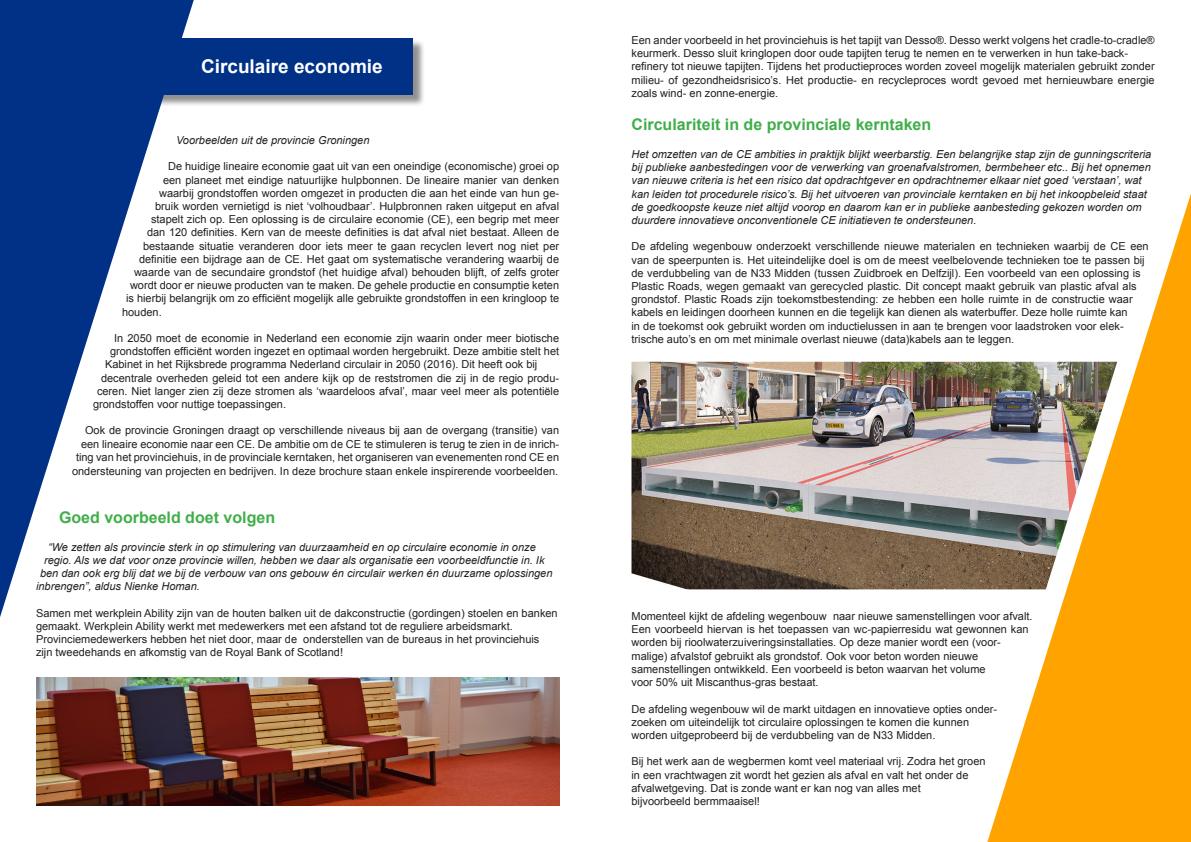
<style>
.page{position:relative;width:1191px;height:842px;background:#fff}
.page>*{position:absolute;margin:0;border:0;box-sizing:border-box;transform-origin:0 0}
.t1{font:700 19px "Arial";color:#fff}
.t2{font:700 16px "Arial";color:#40ae49}
.t3{font:11px/13.2px "Arial";color:#231f20}
.t4{font:italic 11px/13.2px "Arial";color:#231f20}
</style>
<div class="page">
<div style="left:59px;top:40px;width:366px;height:67px;background:#231f20;opacity:.5"></div>
<div style="left:57px;top:38px;width:355px;height:57px;background:#003186"></div>
<svg style="left:0;top:0;width:194px;height:617px;fill:#003186"></svg>
<svg style="left:987px;top:193px;width:204px;height:649px;fill:#ffa300"></svg>
<img style="left:36px;top:677px;width:523px;height:129px">
<img style="left:631px;top:362px;width:486px;height:227px">
<p class="t1" style="left:201px;top:54px;width:183px">Circulaire economie</p>
<p class="t4" style="left:176px;top:134px;width:195px">Voorbeelden uit de provincie Groningen</p>
<p class="t3" style="left:168px;top:160px;width:392px">De huidige lineaire economie gaat uit van een oneindige (economische) groei op</p>
<p class="t3" style="left:163px;top:173px;width:397px">een planeet met eindige natuurlijke hulpbonnen. De lineaire manier van denken</p>
<p class="t3" style="left:159px;top:186px;width:401px">waarbij grondstoffen worden omgezet in producten die aan het einde van hun ge-</p>
<p class="t3" style="left:155px;top:200px;width:405px">bruik worden vernietigd is niet ‘volhoudbaar’. Hulpbronnen raken uitgeput en afval</p>
<p class="t3" style="left:151px;top:213px;width:410px">stapelt zich op. Een oplossing is de circulaire economie (CE), een begrip met meer</p>
<p class="t3" style="left:147px;top:226px;width:413px">dan 120 definities. Kern van de meeste definities is dat afval niet bestaat. Alleen de</p>
<p class="t3" style="left:143px;top:239px;width:417px">bestaande situatie veranderen door iets meer te gaan recyclen levert nog niet per</p>
<p class="t3" style="left:139px;top:252px;width:421px">definitie een bijdrage aan de CE. Het gaat om systematische verandering waarbij de</p>
<p class="t3" style="left:134px;top:266px;width:427px">waarde van de secundaire grondstof (het huidige afval) behouden blijft, of zelfs groter</p>
<p class="t3" style="left:130px;top:279px;width:431px">wordt door er nieuwe producten van te maken. De gehele productie en consumptie keten</p>
<p class="t3" style="left:126px;top:292px;width:434px">is hierbij belangrijk om zo efficiënt mogelijk alle gebruikte grondstoffen in een kringloop te</p>
<p class="t3" style="left:122px;top:305px;width:41px">houden.</p>
<p class="t3" style="left:114px;top:332px;width:446px">In 2050 moet de economie in Nederland een economie zijn waarin onder meer biotische</p>
<p class="t3" style="left:110px;top:345px;width:450px">grondstoffen efficiënt worden ingezet en optimaal worden hergebruikt. Deze ambitie stelt het</p>
<p class="t3" style="left:105px;top:358px;width:434px">Kabinet in het Rijksbrede programma Nederland circulair in 2050 (2016). Dit heeft ook bij</p>
<p class="t3" style="left:101px;top:371px;width:459px">decentrale overheden geleid tot een andere kijk op de reststromen die zij in de regio produ-</p>
<p class="t3" style="left:97px;top:384px;width:463px">ceren. Niet langer zien zij deze stromen als ‘waardeloos afval’, maar veel meer als potentiële</p>
<p class="t3" style="left:93px;top:398px;width:195px">grondstoffen voor nuttige toepassingen.</p>
<p class="t3" style="left:76px;top:424px;width:484px;text-align:right">Ook de provincie Groningen draagt op verschillende niveaus bij aan de overgang (transitie) van een lineaire economie naar een CE. De ambitie om de CE te stimuleren is terug te zien in de inrich&shy;ting van het provinciehuis, in de provinciale kerntaken, het organiseren van evenementen rond CE en</p>
<p class="t3" style="left:72px;top:465px;width:488px">ondersteuning van projecten en bedrijven. In deze brochure staan enkele inspirerende voorbeelden.</p>
<p class="t2" style="left:59px;top:507px;width:218px">Goed voorbeeld doet volgen</p>
<p class="t4" style="left:48px;top:541px;width:489px">“We zetten als provincie sterk in op stimulering van duurzaamheid en op circulaire economie in onze</p>
<p class="t4" style="left:44px;top:554px;width:502px">regio. Als we dat voor onze provincie willen, hebben we daar als organisatie een voorbeeldfunctie in. Ik</p>
<p class="t4" style="left:40px;top:567px;width:514px">ben dan ook erg blij dat we bij de verbouw van ons gebouw én circulair werken én duurzame oplossingen</p>
<p class="t4" style="left:36px;top:580px;width:165px">inbrengen”, aldus Nienke Homan.</p>
<p class="t3" style="left:36px;top:606px;width:523px">Samen met werkplein Ability zijn van de houten balken uit de dakconstructie (gordingen) stoelen en banken gemaakt. Werkplein Ability werkt met medewerkers met een afstand tot de reguliere arbeidsmarkt.</p>
<p class="t3" style="left:36px;top:633px;width:505px">Provinciemedewerkers hebben het niet door, maar de onderstellen van de bureaus in het provinciehuis</p>
<p class="t3" style="left:36px;top:646px;width:308px">zijn tweedehands en afkomstig van de Royal Bank of Scotland!</p>
<p class="t3" style="left:631px;top:34px;width:525px">Een ander voorbeeld in het provinciehuis is het tapijt van Desso®. Desso werkt volgens het cradle-to-cradle® keurmerk. Desso sluit kringlopen door oude tapijten terug te nemen en te verwerken in hun take-back-</p>
<p class="t3" style="left:631px;top:60px;width:524px;text-align:justify">refinery tot nieuwe tapijten. Tijdens het productieproces worden zoveel mogelijk materialen gebruikt zonder milieu- of gezondheidsrisico’s. Het productie- en recycleproces wordt gevoed met hernieuwbare energie zoals wind- en zonne-energie.</p>
<p class="t2" style="left:631px;top:114px;width:301px">Circulariteit in de provinciale kerntaken</p>
<p class="t4" style="left:631px;top:148px;width:521px">Het omzetten van de CE ambities in praktijk blijkt weerbarstig. Een belangrijke stap zijn de gunningscriteria bij publieke aanbestedingen voor de verwerking van groenafvalstromen, bermbeheer etc.. Bij het opnemen van nieuwe criteria is het een risico dat opdrachtgever en opdrachtnemer elkaar niet goed ‘verstaan’, wat kan leiden tot procedurele risico’s. Bij het uitvoeren van provinciale kerntaken en bij het inkoopbeleid staat de goedkoopste keuze niet altijd voorop en daarom kan er in publieke aanbesteding gekozen worden om duurdere innovatieve onconventionele CE initiatieven te ondersteunen.</p>
<p class="t3" style="left:631px;top:240px;width:518px">De afdeling wegenbouw onderzoekt verschillende nieuwe materialen en technieken waarbij de CE een van de speerpunten is. Het uiteindelijke doel is om de meest veelbelovende technieken toe te passen bij de verdubbeling van de N33 Midden (tussen Zuidbroek en Delfzijl). Een voorbeeld van een oplossing is Plastic Roads, wegen gemaakt van gerecycled plastic. Dit concept maakt gebruik van plastic afval als grondstof. Plastic Roads zijn toekomstbestending: ze hebben een holle ruimte in de constructie waar kabels en leidingen doorheen kunnen en die tegelijk kan dienen als waterbuffer. Deze holle ruimte kan<br>in de toekomst ook gebruikt worden om inductielussen in aan te brengen voor laadstroken voor elek&shy;trische auto’s en om met minimale overlast nieuwe (data)kabels aan te leggen.</p>
<p class="t3" style="left:631px;top:610px;width:402px">Momenteel kijkt de afdeling wegenbouw naar nieuwe samenstellingen voor afvalt.<br>Een voorbeeld hiervan is het toepassen van wc-papierresidu wat gewonnen kan worden bij rioolwaterzuiveringsinstallaties. Op deze manier wordt een (voor-</p>
<p class="t3" style="left:631px;top:649px;width:348px">malige) afvalstof gebruikt als grondstof. Ook voor beton worden nieuwe</p>
<p class="t3" style="left:631px;top:662px;width:355px">samenstellingen ontwikkeld. Een voorbeeld is beton waarvan het volume</p>
<p class="t3" style="left:631px;top:676px;width:189px">voor 50% uit Miscanthus-gras bestaat.</p>
<p class="t3" style="left:631px;top:702px;width:367px">De afdeling wegenbouw wil de markt uitdagen en innovatieve opties onder-</p>
<p class="t3" style="left:631px;top:715px;width:339px">zoeken om uiteindelijk tot circulaire oplossingen te komen die kunnen</p>
<p class="t3" style="left:631px;top:728px;width:305px">worden uitgeprobeerd bij de verdubbeling van de N33 Midden.</p>
<p class="t3" style="left:631px;top:755px;width:355px">Bij het werk aan de wegbermen komt veel materiaal vrij. Zodra het groen in een vrachtwagen zit wordt het gezien als afval en valt het onder de afvalwetgeving. Dat is zonde want er kan nog van alles met</p>
<p class="t3" style="left:631px;top:794px;width:130px">bijvoorbeeld bermmaaisel!</p>
</div>
